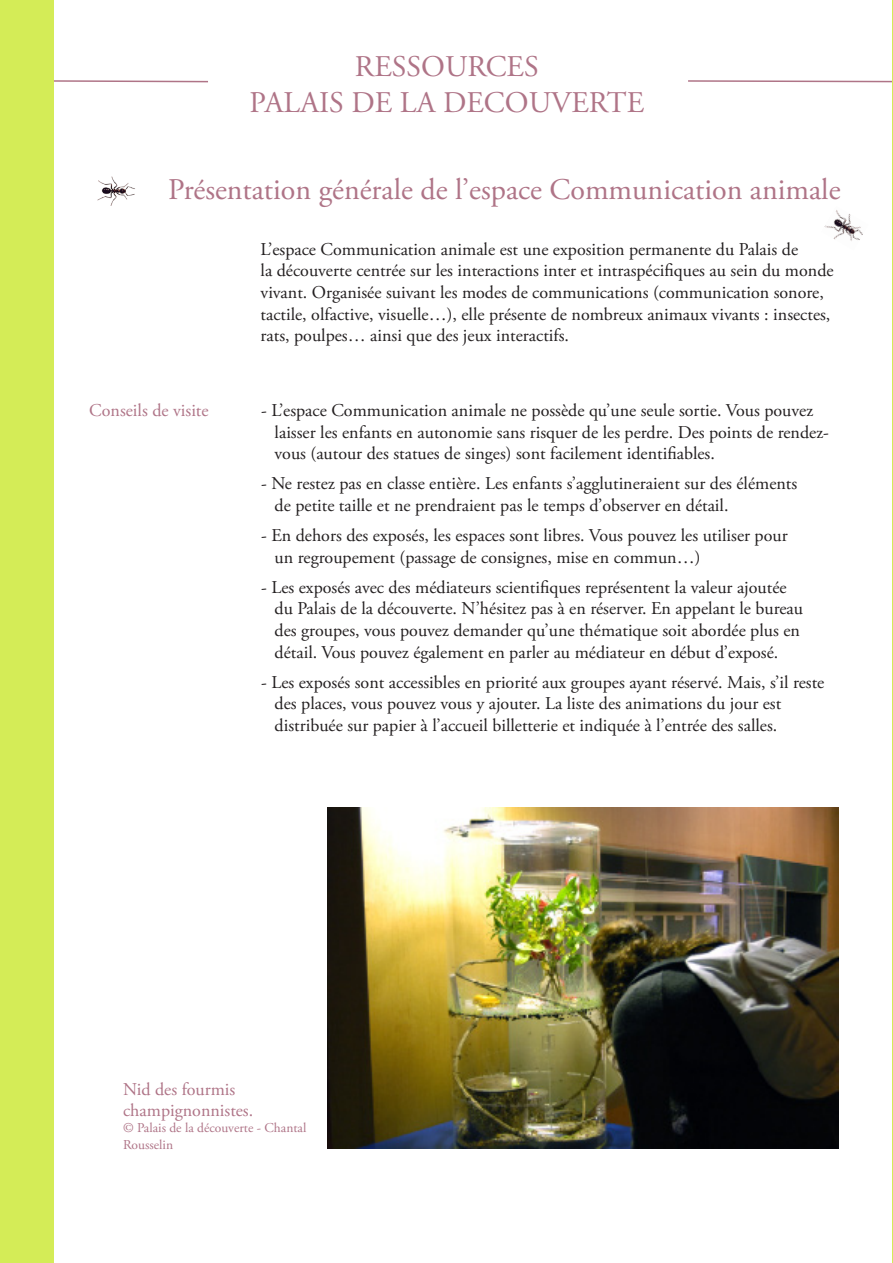
<style>
.page{position:relative;width:893px;height:1263px;background:#fff}
.page>*{position:absolute;margin:0;border:0;box-sizing:border-box;transform-origin:0 0}
.t1{font:30px/36px "Adobe Garamond Pro";color:#af7487;text-align:center}
.t2{font:18px/21.6px "Adobe Garamond Pro";color:#231f20}
.t3{font:18px/21.6px "Adobe Garamond Pro";color:#af7487}
.t4{font:13.5px/16.2px "Adobe Garamond Pro";color:#af7487}
</style>
<div class="page">
<img style="left:824px;top:210px;width:39px;height:31px">
<img style="left:98px;top:176px;width:37px;height:30px">
<div style="left:0;top:0;width:54px;height:1263px;background:#d4ec57"></div>
<svg style="left:54px;top:80px;width:154px;height:3px"></svg>
<svg style="left:688px;top:80px;width:204px;height:3px"></svg>
<img style="left:327px;top:808px;width:512px;height:340px">
<hr style="left:892px;top:0;width:1px;height:1263px;background:#d4ec57">
<h1 class="t1" style="left:250px;top:50px;width:396px">RESSOURCES<br>PALAIS DE LA DECOUVERTE</h1>
<h1 class="t1" style="left:168px;top:173px;width:674px">Présentation générale de l’espace Communication animale</h1>
<p class="t2" style="left:261px;top:239px;width:574px">L’espace Communication animale est une exposition permanente du Palais de<br>la découverte centrée sur les interactions inter et intraspécifiques au sein du monde vivant. Organisée suivant les modes de communications (communication sonore, tactile, olfactive, visuelle…), elle présente de nombreux animaux vivants : insectes, rats, poulpes… ainsi que des jeux interactifs.</p>
<p class="t3" style="left:89px;top:400px;width:121px">Conseils de visite</p>
<p class="t2" style="left:275px;top:400px;width:556px;text-indent:-14px">- L’espace Communication animale ne possède qu’une seule sortie. Vous pouvez laisser les enfants en autonomie sans risquer de les perdre. Des points de rendez&shy;vous (autour des statues de singes) sont facilement identifiables.</p>
<p class="t2" style="left:275px;top:473px;width:524px;text-indent:-14px">- Ne restez pas en classe entière. Les enfants s’agglutineraient sur des éléments de petite taille et ne prendraient pas le temps d’observer en détail.</p>
<p class="t2" style="left:275px;top:525px;width:514px;text-indent:-14px">- En dehors des exposés, les espaces sont libres. Vous pouvez les utiliser pour un regroupement (passage de consignes, mise en commun…)</p>
<p class="t2" style="left:275px;top:577px;width:530px;text-indent:-14px">- Les exposés avec des médiateurs scientifiques représentent la valeur ajoutée du Palais de la découverte. N’hésitez pas à en réserver. En appelant le bureau des groupes, vous pouvez demander qu’une thématique soit abordée plus en détail. Vous pouvez également en parler au médiateur en début d’exposé.</p>
<p class="t2" style="left:275px;top:672px;width:551px;text-indent:-14px">- Les exposés sont accessibles en priorité aux groupes ayant réservé. Mais, s’il reste des places, vous pouvez vous y ajouter. La liste des animations du jour est distribuée sur papier à l’accueil billetterie et indiquée à l’entrée des salles.</p>
<p class="t3" style="left:123px;top:1079px;width:132px">Nid des fourmis champignonnistes.</p>
<p class="t4" style="left:123px;top:1120px;width:185px">© Palais de la découverte - Chantal<br>Rousselin</p>
</div>
